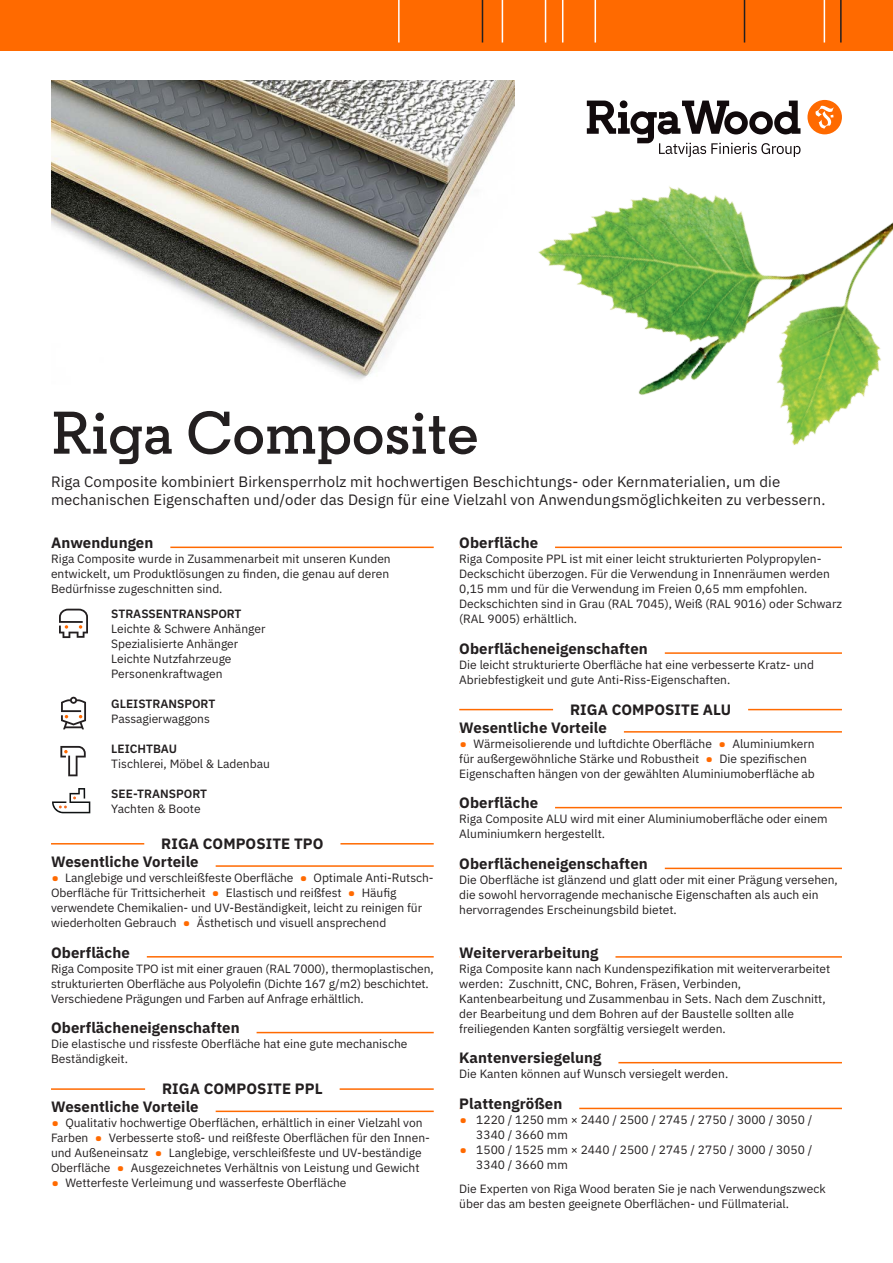
<style>
.page{position:relative;width:893px;height:1263px;background:#fff}
.page>*{position:absolute;margin:0;border:0;box-sizing:border-box;transform-origin:0 0}
.Nosaukums{font:600 60px "Regular Slab";letter-spacing:.005em;color:#231f20}
.Sadaļa{font:700 15px "IBM Plex Sans";letter-spacing:.005em;color:#231f20}
.ievadteksts{font:15px/18px "IBM Plex Sans";letter-spacing:.005em;color:#231f20}
.pamatteksts__6{font:12px/15px "IBM Plex Sans";color:#231f20}
.tabula{font:12px "IBM Plex Sans";color:#231f20}
.pamatteksts__3{font:12px/15px "IBM Plex Sans";color:#231f20}
.Virsraksts_tabulā{font:600 12px "IBM Plex Sans";color:#231f20}
.s1{font-size:21px;color:#ff6a00}
</style>
<div class="page">
<div style="left:0;top:0;width:893px;height:51px;background:#ff6a00"></div>
<hr style="left:398px;top:0;width:2px;height:43px;background:#fff">
<img style="left:475px;top:0;width:418px;height:549px">
<hr style="left:51px;top:547px;width:383px;height:1px;background:#ff6a00">
<div style="left:51px;top:544px;width:119px;height:7px;background:#fff"></div>
<hr style="left:51px;top:843px;width:383px;height:1px;background:#ff6a00">
<div style="left:144px;top:840px;width:196px;height:8px;background:#fff"></div>
<hr style="left:51px;top:865px;width:383px;height:2px;background:#ff6a00">
<div style="left:51px;top:862px;width:165px;height:8px;background:#fff"></div>
<hr style="left:51px;top:956px;width:383px;height:1px;background:#ff6a00">
<div style="left:51px;top:953px;width:96px;height:8px;background:#fff"></div>
<hr style="left:51px;top:1032px;width:383px;height:1px;background:#ff6a00">
<div style="left:51px;top:1029px;width:206px;height:7px;background:#fff"></div>
<hr style="left:51px;top:1088px;width:383px;height:2px;background:#ff6a00">
<div style="left:145px;top:1085px;width:195px;height:8px;background:#fff"></div>
<hr style="left:51px;top:1110px;width:383px;height:2px;background:#ff6a00">
<div style="left:51px;top:1108px;width:165px;height:7px;background:#fff"></div>
<hr style="left:459px;top:547px;width:383px;height:1px;background:#ff6a00">
<div style="left:459px;top:544px;width:96px;height:7px;background:#fff"></div>
<hr style="left:459px;top:652px;width:383px;height:2px;background:#ff6a00">
<div style="left:459px;top:650px;width:206px;height:7px;background:#fff"></div>
<hr style="left:459px;top:709px;width:383px;height:1px;background:#ff6a00">
<div style="left:553px;top:706px;width:195px;height:8px;background:#fff"></div>
<hr style="left:459px;top:731px;width:383px;height:2px;background:#ff6a00">
<div style="left:459px;top:728px;width:165px;height:8px;background:#fff"></div>
<hr style="left:459px;top:807px;width:383px;height:1px;background:#ff6a00">
<div style="left:459px;top:804px;width:96px;height:8px;background:#fff"></div>
<hr style="left:459px;top:868px;width:383px;height:1px;background:#ff6a00">
<div style="left:459px;top:865px;width:206px;height:7px;background:#fff"></div>
<hr style="left:459px;top:956px;width:383px;height:2px;background:#ff6a00">
<div style="left:459px;top:953px;width:156px;height:8px;background:#fff"></div>
<hr style="left:459px;top:1062px;width:383px;height:1px;background:#ff6a00">
<div style="left:459px;top:1059px;width:159px;height:8px;background:#fff"></div>
<hr style="left:459px;top:1108px;width:383px;height:1px;background:#ff6a00">
<div style="left:459px;top:1105px;width:120px;height:7px;background:#fff"></div>
<svg style="left:59px;top:609px;width:29px;height:29px"></svg>
<svg style="left:61px;top:697px;width:25px;height:32px"></svg>
<svg style="left:60px;top:746px;width:26px;height:30px"></svg>
<svg style="left:52px;top:788px;width:38px;height:25px"></svg>
<img style="left:51px;top:81px;width:463px;height:303px">
<p class="Nosaukums" style="left:51px;top:396px;width:429px">Riga Composite</p>
<p class="ievadteksts" style="left:51px;top:471px;width:776px">Riga Composite kombiniert Birkensperrholz mit hochwertigen Beschichtungs- oder Kernmaterialien, um die mechanischen Eigenschaften und/oder das Design für eine Vielzahl von Anwendungsmöglichkeiten zu verbessern.</p>
<p class="Sadaļa" style="left:51px;top:531px;width:104px">Anwendungen</p>
<p class="pamatteksts__3" style="left:51px;top:550px;width:341px">Riga Composite wurde in Zusammenarbeit mit unseren Kunden entwickelt, um Produktlösungen zu finden, die genau auf deren<br>Bedürfnisse zugeschnitten sind.</p>
<p class="Virsraksts_tabulā" style="left:111px;top:604px;width:132px">STRASSENTRANSPORT</p>
<p class="tabula" style="left:111px;top:620px;width:156px">Leichte &amp; Schwere Anhänger</p>
<p class="tabula" style="left:111px;top:635px;width:128px">Spezialisierte Anhänger</p>
<p class="tabula" style="left:111px;top:650px;width:122px">Leichte Nutzfahrzeuge</p>
<p class="tabula" style="left:111px;top:665px;width:113px">Personenkraftwagen</p>
<p class="Virsraksts_tabulā" style="left:111px;top:694px;width:105px">GLEISTRANSPORT</p>
<p class="tabula" style="left:111px;top:709px;width:100px">Passagierwaggons</p>
<p class="Virsraksts_tabulā" style="left:111px;top:739px;width:67px">LEICHTBAU</p>
<p class="tabula" style="left:111px;top:754px;width:160px">Tischlerei, Möbel &amp; Ladenbau</p>
<p class="Virsraksts_tabulā" style="left:111px;top:784px;width:97px">SEE-TRANSPORT</p>
<p class="tabula" style="left:111px;top:799px;width:91px">Yachten &amp; Boote</p>
<p class="Sadaļa" style="left:161px;top:831px;width:164px">RIGA COMPOSITE TPO</p>
<p class="Sadaļa" style="left:51px;top:849px;width:149px">Wesentliche Vorteile</p>
<p class="pamatteksts__6" style="left:51px;top:869px;width:384px"><span class="s1">•</span> Langlebige und verschleißfeste Oberfläche <span class="s1">•</span> Optimale Anti-Rutsch-Oberfläche für Trittsicherheit <span class="s1">•</span> Elastisch und reißfest <span class="s1">•</span> Häufig verwendete Chemikalien- und UV-Beständigkeit, leicht zu reinigen für wiederholten Gebrauch <span class="s1">•</span> Ästhetisch und visuell ansprechend</p>
<p class="Sadaļa" style="left:51px;top:940px;width:80px">Oberfläche</p>
<p class="pamatteksts__6" style="left:51px;top:960px;width:384px">Riga Composite TPO ist mit einer grauen (RAL 7000), thermoplastischen, strukturierten Oberfläche aus Polyolefin (Dichte 167 g/m2) beschichtet.<br>Verschiedene Prägungen und Farben auf Anfrage erhältlich.</p>
<p class="Sadaļa" style="left:51px;top:1016px;width:190px">Oberflächeneigenschaften</p>
<p class="pamatteksts__6" style="left:51px;top:1035px;width:358px">Die elastische und rissfeste Oberfläche hat eine gute mechanische<br>Beständigkeit.</p>
<p class="Sadaļa" style="left:162px;top:1077px;width:162px">RIGA COMPOSITE PPL</p>
<p class="Sadaļa" style="left:51px;top:1095px;width:149px">Wesentliche Vorteile</p>
<p class="pamatteksts__6" style="left:51px;top:1114px;width:380px"><span class="s1">•</span> Qualitativ hochwertige Oberflächen, erhältlich in einer Vielzahl von Farben <span class="s1">•</span> Verbesserte stoß- und reißfeste Oberflächen für den Innen&shy;und Außeneinsatz <span class="s1">•</span> Langlebige, verschleißfeste und UV-beständige Oberfläche <span class="s1">•</span> Ausgezeichnetes Verhältnis von Leistung und Gewicht</p>
<p class="pamatteksts__6" style="left:51px;top:1174px;width:297px"><span class="s1">•</span> Wetterfeste Verleimung und wasserfeste Oberfläche</p>
<p class="Sadaļa" style="left:459px;top:531px;width:80px">Oberfläche</p>
<p class="pamatteksts__6" style="left:459px;top:550px;width:384px">Riga Composite PPL ist mit einer leicht strukturierten Polypropylen-Deckschicht überzogen. Für die Verwendung in Innenräumen werden 0,15 mm und für die Verwendung im Freien 0,65 mm empfohlen.<br>Deckschichten sind in Grau (RAL 7045), Weiß (RAL 9016) oder Schwarz (RAL 9005) erhältlich.</p>
<p class="Sadaļa" style="left:459px;top:637px;width:190px">Oberflächeneigenschaften</p>
<p class="pamatteksts__6" style="left:459px;top:656px;width:356px">Die leicht strukturierte Oberfläche hat eine verbesserte Kratz- und<br>Abriebfestigkeit und gute Anti-Riss-Eigenschaften.</p>
<p class="Sadaļa" style="left:570px;top:697px;width:163px">RIGA COMPOSITE ALU</p>
<p class="Sadaļa" style="left:459px;top:715px;width:149px">Wesentliche Vorteile</p>
<p class="pamatteksts__6" style="left:459px;top:735px;width:357px"><span class="s1">•</span> Wärmeisolierende und luftdichte Oberfläche <span class="s1">•</span> Aluminiumkern für außergewöhnliche Stärke und Robustheit <span class="s1">•</span> Die spezifischen<br>Eigenschaften hängen von der gewählten Aluminiumoberfläche ab</p>
<p class="Sadaļa" style="left:459px;top:791px;width:80px">Oberfläche</p>
<p class="pamatteksts__6" style="left:459px;top:811px;width:370px">Riga Composite ALU wird mit einer Aluminiumoberfläche oder einem<br>Aluminiumkern hergestellt.</p>
<p class="Sadaļa" style="left:459px;top:852px;width:190px">Oberflächeneigenschaften</p>
<p class="pamatteksts__6" style="left:459px;top:871px;width:380px">Die Oberfläche ist glänzend und glatt oder mit einer Prägung versehen, die sowohl hervorragende mechanische Eigenschaften als auch ein hervorragendes Erscheinungsbild bietet.</p>
<p class="Sadaļa" style="left:459px;top:940px;width:141px">Weiterverarbeitung</p>
<p class="pamatteksts__6" style="left:459px;top:960px;width:373px">Riga Composite kann nach Kundenspezifikation mit weiterverarbeitet werden: Zuschnitt, CNC, Bohren, Fräsen, Verbinden, Kantenbearbeitung und Zusammenbau in Sets. Nach dem Zuschnitt, der Bearbeitung und dem Bohren auf der Baustelle sollten alle freiliegenden Kanten sorgfältig versiegelt werden.</p>
<p class="Sadaļa" style="left:459px;top:1046px;width:144px">Kantenversiegelung</p>
<p class="pamatteksts__6" style="left:459px;top:1066px;width:271px">Die Kanten können auf Wunsch versiegelt werden.</p>
<p class="Sadaļa" style="left:459px;top:1092px;width:105px">Plattengrößen</p>
<p class="pamatteksts__6" style="left:476px;top:1111px;width:338px;text-indent:-17px"><span class="s1">•</span> 1220 / 1250 mm × 2440 / 2500 / 2745 / 2750 / 3000 / 3050 /<br>3340 / 3660 mm</p>
<p class="pamatteksts__6" style="left:476px;top:1141px;width:338px;text-indent:-17px"><span class="s1">•</span> 1500 / 1525 mm × 2440 / 2500 / 2745 / 2750 / 3000 / 3050 /<br>3340 / 3660 mm</p>
<p class="pamatteksts__6" style="left:459px;top:1180px;width:368px">Die Experten von Riga Wood beraten Sie je nach Verwendungszweck über das am besten geeignete Oberflächen- und Füllmaterial.</p>
</div>
